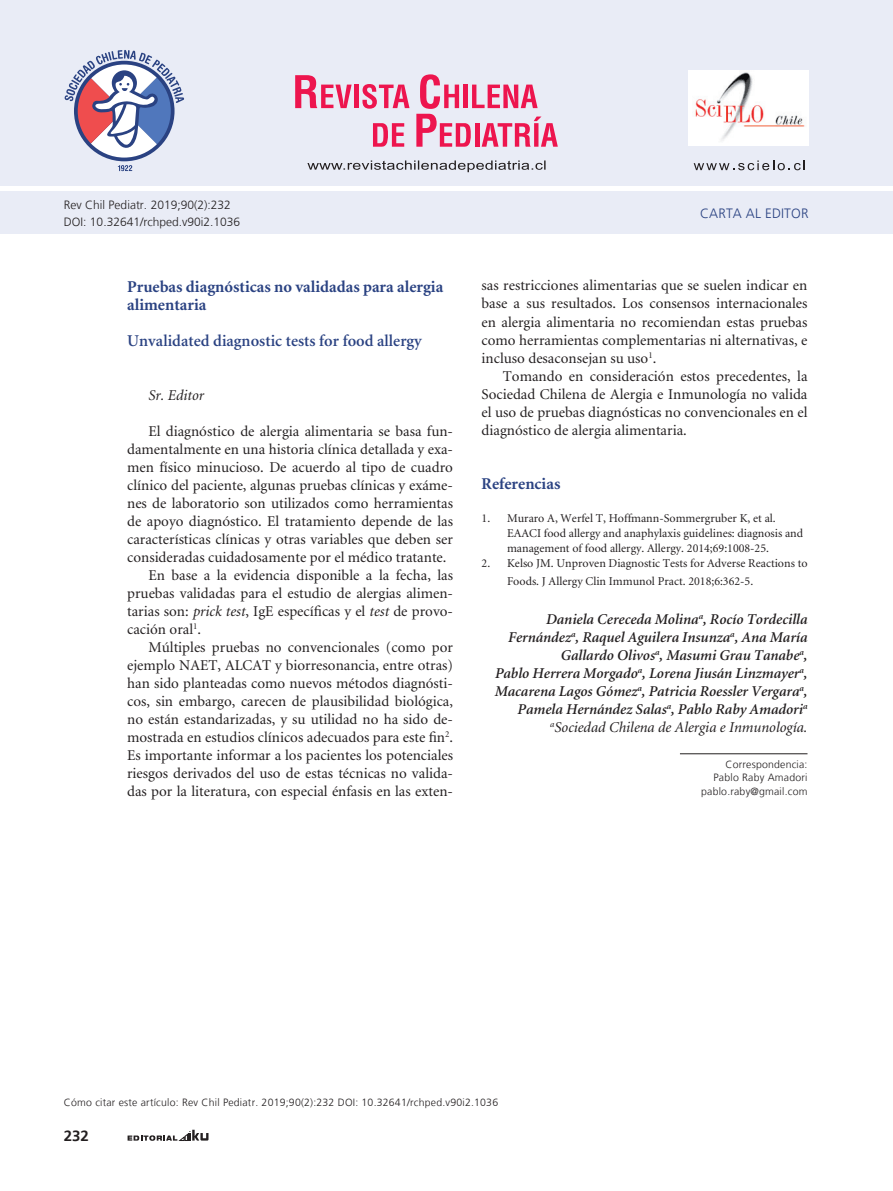
<style>
.page{position:relative;width:893px;height:1191px;background:#fff}
.page>*{position:absolute;margin:0;border:0;box-sizing:border-box;transform-origin:0 0}
._6-subtitulo{font:700 16.5px/18px "Minion";color:#2a4282}
._6-subtitulo-2{font:600 16.5px "Minion";color:#2a4282}
._1-texto{font:15px/18px "Minion";color:#231f20;text-align:justify}
._1-texto-2{font:italic 600 15px/18px "Minion";color:#231f20;text-align:right}
._1-texto-3{font:italic 15px "Minion";color:#231f20}
.t1{font:700 15px "Frutiger LT";color:#231f20}
._2-nombre_sección{font:300 13.5px "Frutiger LT";letter-spacing:.01em;color:#2a4282}
._8-bibliografia{font:12px/15px "Minion";color:#231f20}
._3-datos_autores-doi{font:300 12px "Frutiger LT";color:#231f20}
._4-correspondencia{font:300 10.5px "Frutiger LT";letter-spacing:.02em;color:#231f20}
.s1{font-style:italic}
</style>
<div class="page">
<svg style="left:128px;top:1129px;width:81px;height:11px"></svg>
<div style="left:0;top:192px;width:893px;height:42px;background:#e9ecf6"></div>
<div style="left:0;top:0;width:893px;height:186px;background:#e9ecf6"></div>
<svg style="left:694px;top:160px;width:111px;height:10px"></svg>
<svg style="left:373px;top:123px;width:31px;height:24px"></svg>
<svg style="left:295px;top:75px;width:57px;height:33px"></svg>
<div style="left:354px;top:85px;width:5px;height:23px;background:#ed154e"></div>
<svg style="left:362px;top:84px;width:47px;height:25px"></svg>
<svg style="left:416px;top:74px;width:142px;height:73px"></svg>
<svg style="left:118px;top:165px;width:14px;height:6px"></svg>
<svg style="left:65px;top:50px;width:119px;height:108px"></svg>
<svg style="left:307px;top:160px;width:239px;height:12px"></svg>
<img style="left:689px;top:70px;width:119px;height:76px">
<hr style="left:680px;top:753px;width:127px;height:1px;background:#231f20">
<p class="_3-datos_autores-doi" style="left:64px;top:198px;width:168px">Rev Chil Pediatr. 2019;90(2):232</p>
<p class="_3-datos_autores-doi" style="left:64px;top:215px;width:178px">DOI: 10.32641/rchped.v90i2.1036</p>
<p class="_6-subtitulo" style="left:127px;top:278px;width:318px">Pruebas diagnósticas no validadas para alergia alimentaria</p>
<p class="_6-subtitulo-2" style="left:127px;top:332px;width:296px">Unvalidated diagnostic tests for food allergy</p>
<p class="_1-texto-3" style="left:148px;top:387px;width:57px">Sr. Editor</p>
<p class="_1-texto" style="left:127px;top:422px;width:327px;text-indent:21px">El diagnóstico de alergia alimentaria se basa fun&shy;damentalmente en una historia clínica detallada y exa&shy;men físico minucioso. De acuerdo al tipo de cuadro clínico del paciente, algunas pruebas clínicas y exáme&shy;nes de laboratorio son utilizados como herramientas de apoyo diagnóstico. El tratamiento depende de las características clínicas y otras variables que deben ser consideradas cuidadosamente por el médico tratante.</p>
<p class="_1-texto" style="left:127px;top:566px;width:327px;text-indent:21px">En base a la evidencia disponible a la fecha, las pruebas validadas para el estudio de alergias alimen&shy;tarias son: <span class="s1">prick test</span>, IgE específicas y el <span class="s1">test</span> de provo&shy;cación oral<sup>1</sup>.</p>
<p class="_1-texto" style="left:127px;top:638px;width:327px;text-indent:21px">Múltiples pruebas no convencionales (como por ejemplo NAET, ALCAT y biorresonancia, entre otras) han sido planteadas como nuevos métodos diagnósti&shy;cos, sin embargo, carecen de plausibilidad biológica, no están estandarizadas, y su utilidad no ha sido de&shy;mostrada en estudios clínicos adecuados para este fin<sup>2</sup>.<br>Es importante informar a los pacientes los potenciales riesgos derivados del uso de estas técnicas no valida&shy;das por la literatura, con especial énfasis en las exten-</p>
<p class="_2-nombre_sección" style="left:700px;top:205px;width:110px">CARTA AL EDITOR</p>
<p class="_1-texto" style="left:482px;top:277px;width:327px">sas restricciones alimentarias que se suelen indicar en base a sus resultados. Los consensos internacionales en alergia alimentaria no recomiendan estas pruebas como herramientas complementarias ni alternativas, e incluso desaconsejan su uso<sup>1</sup>.</p>
<p class="_1-texto" style="left:482px;top:367px;width:327px;text-indent:21px">Tomando en consideración estos precedentes, la Sociedad Chilena de Alergia e Inmunología no valida el uso de pruebas diagnósticas no convencionales en el diagnóstico de alergia alimentaria.</p>
<p class="_6-subtitulo" style="left:482px;top:475px;width:80px">Referencias</p>
<p class="_8-bibliografia" style="left:507px;top:511px;width:298px;text-indent:-26px">1. Muraro A, Werfel T, Hoffmann-Sommergruber K, et al.<br>EAACI food allergy and anaphylaxis guidelines: diagnosis and management of food allergy. Allergy. 2014;69:1008-25.</p>
<p class="_8-bibliografia" style="left:507px;top:554px;width:302px;line-height:18px;text-indent:-26px">2. Kelso JM. Unproven Diagnostic Tests for Adverse Reactions to<br>Foods. J Allergy Clin Immunol Pract. 2018;6:362-5.</p>
<p class="_1-texto-2" style="left:546px;top:610px;width:263px">Daniela Cereceda Molina<sup>a</sup>, Rocío Tordecilla</p>
<p class="_1-texto-2" style="left:508px;top:628px;width:301px">Fernández<sup>a</sup>, Raquel Aguilera Insunza<sup>a</sup>, Ana María<br>Gallardo Olivos<sup>a</sup>, Masumi Grau Tanabe<sup>a</sup>,</p>
<p class="_1-texto-2" style="left:495px;top:664px;width:314px">Pablo Herrera Morgado<sup>a</sup>, Lorena Jiusán Linzmayer<sup>a</sup>,</p>
<p class="_1-texto-2" style="left:495px;top:682px;width:314px">Macarena Lagos Gómez<sup>a</sup>, Patricia Roessler Vergara<sup>a</sup>,<br>Pamela Hernández Salas<sup>a</sup>, Pablo Raby Amadori<sup>a</sup></p>
<p class="_1-texto-3" style="left:550px;top:719px;width:259px"><sup>a</sup>Sociedad Chilena de Alergia e Inmunología.</p>
<p class="_4-correspondencia" style="left:726px;top:758px;width:83px">Correspondencia:</p>
<p class="_4-correspondencia" style="left:713px;top:771px;width:96px">Pablo Raby Amadori</p>
<p class="_4-correspondencia" style="left:701px;top:785px;width:108px">pablo.raby@gmail.com</p>
<p class="_4-correspondencia" style="left:64px;top:1096px;width:436px">Cómo citar este artículo: Rev Chil Pediatr. 2019;90(2):232 DOI: 10.32641/rchped.v90i2.1036</p>
<p class="t1" style="left:64px;top:1127px;width:27px">232</p>
</div>
